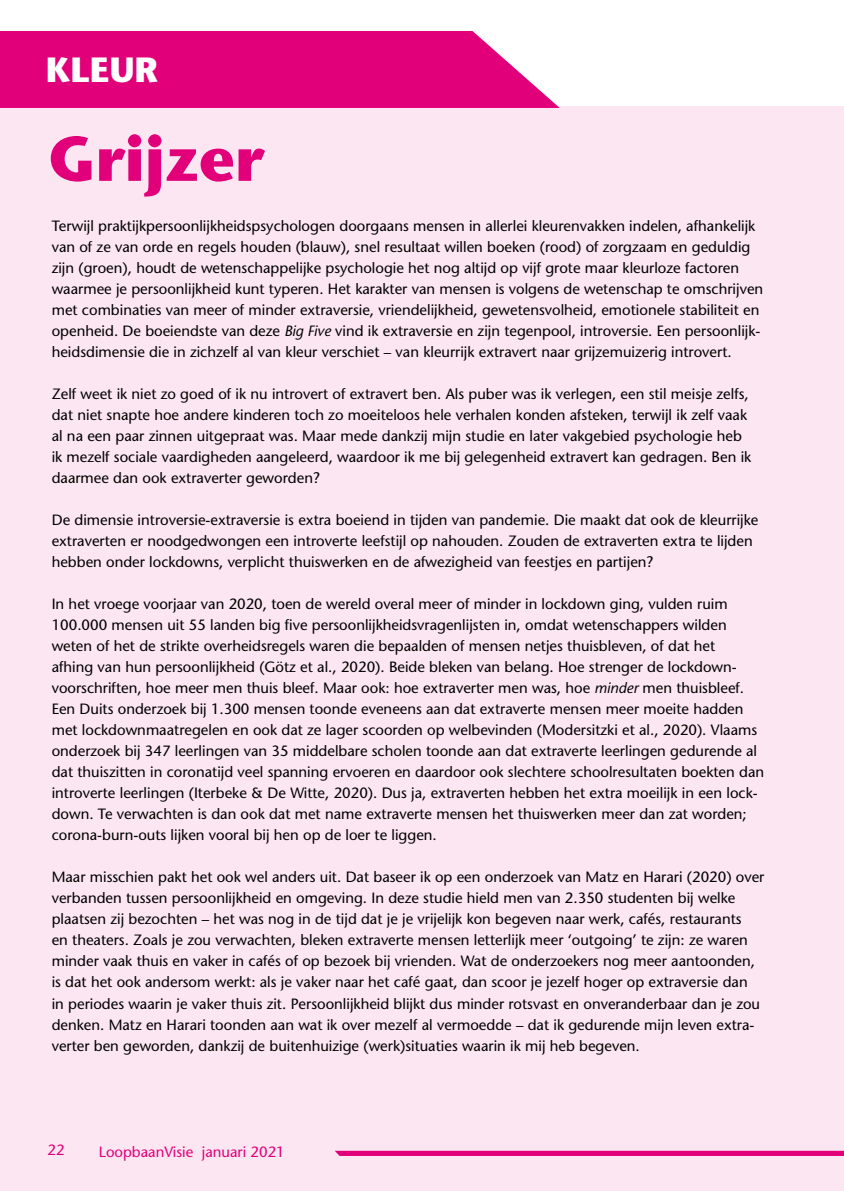
<style>
.page{position:relative;width:844px;height:1191px;background:#fff}
.page>*{position:absolute;margin:0;border:0;box-sizing:border-box;transform-origin:0 0}
.t1{font:700 63px "Stone Sans";color:#e2007a}
.t2{font:700 35px "Stone Sans";color:#fff}
.t3{font:14.88px/21px "Stone Sans";color:#000}
.t4{font:14.88px "Stone Sans";color:#e2007a}
.s1{font-style:italic}
</style>
<div class="page">
<svg style="left:0;top:31px;width:559px;height:76px;background:#e41384"></svg>
<div style="left:0;top:107px;width:843px;height:1084px;background:#fce6f1"></div>
<h2 class="t2" style="left:46px;top:48px;width:114px">KLEUR</h2>
<h1 class="t1" style="left:48px;top:119px;width:217px">Grijzer</h1>
<p class="t3" style="left:52px;top:215px;width:712px">Terwijl praktijkpersoonlijkheidspsychologen doorgaans mensen in allerlei kleurenvakken indelen, afhankelijk van of ze van orde en regels houden (blauw), snel resultaat willen boeken (rood) of zorgzaam en geduldig zijn (groen), houdt de wetenschappelijke psychologie het nog altijd op vijf grote maar kleurloze factoren waarmee je persoonlijkheid kunt typeren. Het karakter van mensen is volgens de wetenschap te omschrijven met combinaties van meer of minder extraversie, vriendelijkheid, gewetensvolheid, emotionele stabiliteit en openheid. De boeiendste van deze <span class="s1">Big Five</span> vind ik extraversie en zijn tegenpool, introversie. Een persoonlijk&shy;heidsdimensie die in zichzelf al van kleur verschiet – van kleurrijk extravert naar grijzemuizerig introvert.</p>
<p class="t3" style="left:52px;top:383px;width:701px">Zelf weet ik niet zo goed of ik nu introvert of extravert ben. Als puber was ik verlegen, een stil meisje zelfs, dat niet snapte hoe andere kinderen toch zo moeiteloos hele verhalen konden afsteken, terwijl ik zelf vaak al na een paar zinnen uitgepraat was. Maar mede dankzij mijn studie en later vakgebied psychologie heb ik mezelf sociale vaardigheden aangeleerd, waardoor ik me bij gelegenheid extravert kan gedragen. Ben ik daarmee dan ook extraverter geworden?</p>
<p class="t3" style="left:52px;top:509px;width:708px">De dimensie introversie-extraversie is extra boeiend in tijden van pandemie. Die maakt dat ook de kleurrijke extraverten er noodgedwongen een introverte leefstijl op nahouden. Zouden de extraverten extra te lijden hebben onder lockdowns, verplicht thuiswerken en de afwezigheid van feestjes en partijen?</p>
<p class="t3" style="left:52px;top:593px;width:713px">In het vroege voorjaar van 2020, toen de wereld overal meer of minder in lockdown ging, vulden ruim 100.000 mensen uit 55 landen big five persoonlijkheidsvragenlijsten in, omdat wetenschappers wilden weten of het de strikte overheidsregels waren die bepaalden of mensen netjes thuisbleven, of dat het<br>afhing van hun persoonlijkheid (Götz et al., 2020). Beide bleken van belang. Hoe strenger de lockdown&shy;voorschriften, hoe meer men thuis bleef. Maar ook: hoe extraverter men was, hoe <span class="s1">minder</span> men thuisbleef.<br>Een Duits onderzoek bij 1.300 mensen toonde eveneens aan dat extraverte mensen meer moeite hadden met lockdownmaatregelen en ook dat ze lager scoorden op welbevinden (Modersitzki et al., 2020). Vlaams onderzoek bij 347 leerlingen van 35 middelbare scholen toonde aan dat extraverte leerlingen gedurende al dat thuiszitten in coronatijd veel spanning ervoeren en daardoor ook slechtere schoolresultaten boekten dan introverte leerlingen (Iterbeke &amp; De Witte, 2020). Dus ja, extraverten hebben het extra moeilijk in een lock&shy;down. Te verwachten is dan ook dat met name extraverte mensen het thuiswerken meer dan zat worden; corona-burn-outs lijken vooral bij hen op de loer te liggen.</p>
<p class="t3" style="left:52px;top:866px;width:714px">Maar misschien pakt het ook wel anders uit. Dat baseer ik op een onderzoek van Matz en Harari (2020) over verbanden tussen persoonlijkheid en omgeving. In deze studie hield men van 2.350 studenten bij welke plaatsen zij bezochten – het was nog in de tijd dat je je vrijelijk kon begeven naar werk, cafés, restaurants<br>en theaters. Zoals je zou verwachten, bleken extraverte mensen letterlijk meer ‘outgoing’ te zijn: ze waren minder vaak thuis en vaker in cafés of op bezoek bij vrienden. Wat de onderzoekers nog meer aantoonden, is dat het ook andersom werkt: als je vaker naar het café gaat, dan scoor je jezelf hoger op extraversie dan<br>in periodes waarin je vaker thuis zit. Persoonlijkheid blijkt dus minder rotsvast en onveranderbaar dan je zou denken. Matz en Harari toonden aan wat ik over mezelf al vermoedde – dat ik gedurende mijn leven extra&shy;verter ben geworden, dankzij de buitenhuizige (werk)situaties waarin ik mij heb begeven.</p>
<p class="t4" style="left:47px;top:1141px;width:19px">22</p>
<p class="t4" style="left:99px;top:1142px;width:187px">LoopbaanVisie januari 2021</p>
</div>
